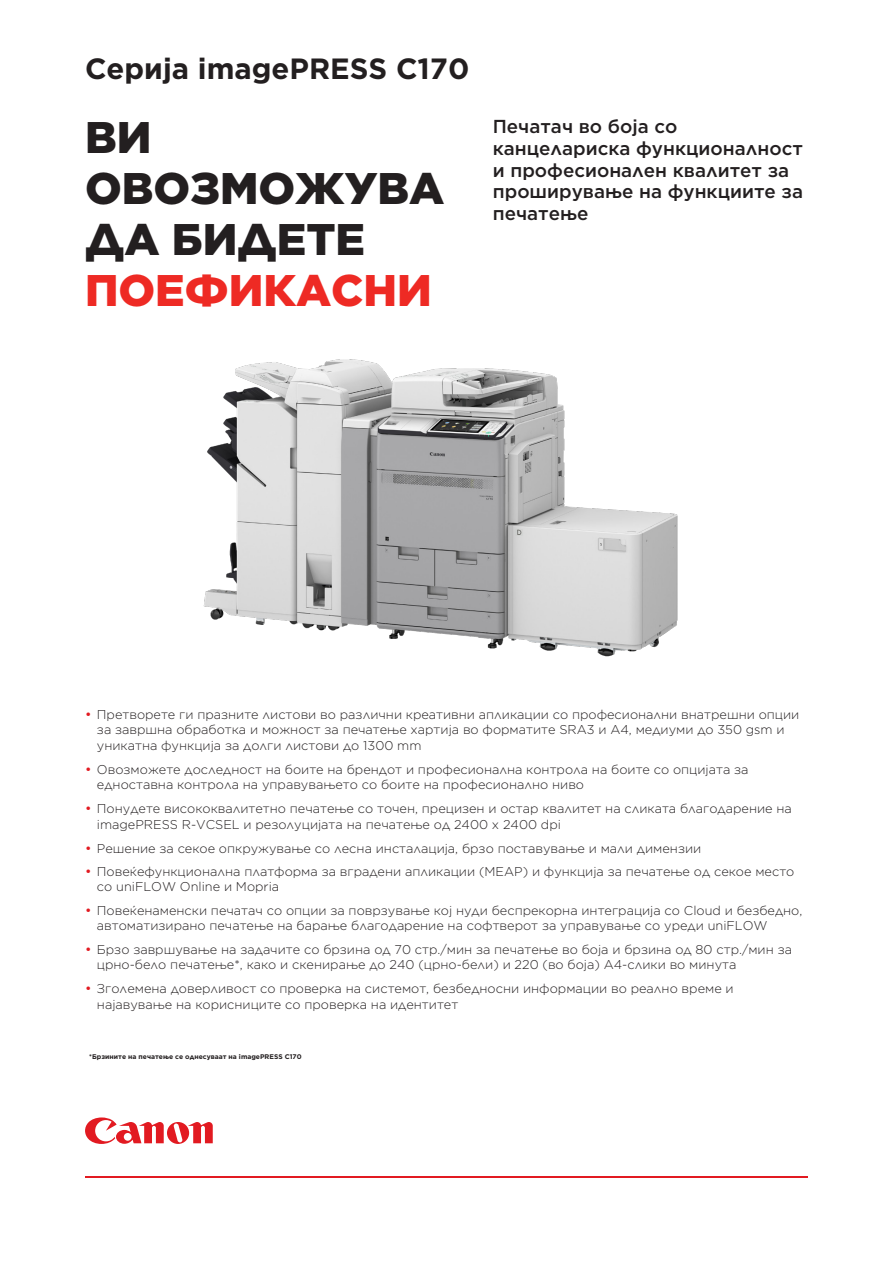
<style>
.page{position:relative;width:893px;height:1263px;background:#fff}
.page>*{position:absolute;margin:0;border:0;box-sizing:border-box;transform-origin:0 0}
.COVER_HEADER_MEDIUM{font:900 44.25px/51px "Gotham";color:#231f20}
.COVER_HEADER_SMALL{font:700 29.25px "Gotham";color:#231f20}
.INTRO{font:500 18.75px/21.8px "Gotham";color:#231f20}
.t1{font:300 12.75px/15.5px "Gotham";color:#231f20}
.t2{font:700 6.75px "Gotham";color:#231f20}
.s1{color:#ee2a24}
.s2{font-weight:400;font-size:13.5px;color:#e21a21}
</style>
<div class="page">
<svg style="left:85px;top:1117px;width:128px;height:27px"></svg>
<hr style="left:85px;top:1176px;width:723px;height:2px;background:#e21a21">
<img style="left:203px;top:360px;width:474px;height:297px">
<p class="COVER_HEADER_SMALL" style="left:85px;top:49px;width:386px">Серија imagePRESS C170</p>
<p class="COVER_HEADER_MEDIUM" style="left:85px;top:112px;width:361px">ВИ<br>ОВОЗМОЖУВА<br>ДА БИДЕТЕ<br><span class="s1">ПОЕФИКАСНИ</span></p>
<p class="INTRO" style="left:493px;top:115px;width:312px">Печатач во боја со канцелариска функционалност и професионален квалитет за проширување на функциите за печатење</p>
<p class="t1" style="left:97px;top:706px;width:704px;text-indent:-12px"><span class="s2">•</span> Претворете ги празните листови во различни креативни апликации со професионални внатрешни опции за завршна обработка и можност за печатење хартија во форматите SRA3 и A4, медиуми до 350 gsm и уникатна функција за долги листови до 1300 mm</p>
<p class="t1" style="left:97px;top:761px;width:653px;text-indent:-12px"><span class="s2">•</span> Овозможете доследност на боите на брендот и професионална контрола на боите со опцијата за едноставна контрола на управувањето со боите на професионално ниво</p>
<p class="t1" style="left:97px;top:801px;width:696px;text-indent:-12px"><span class="s2">•</span> Понудете висококвалитетно печатење со точен, прецизен и остар квалитет на сликата благодарение на imagePRESS R-VCSEL и резолуцијата на печатење од 2400 x 2400 dpi</p>
<p class="t1" style="left:85px;top:840px;width:618px"><span class="s2">•</span> Решение за секое опкружување со лесна инсталација, брзо поставување и мали димензии</p>
<p class="t1" style="left:97px;top:864px;width:699px;line-height:14.7px;text-indent:-12px"><span class="s2">•</span> Повеќефункционална платформа за вградени апликации (MEAP) и функција за печатење од секое место со uniFLOW Online и Mopria</p>
<p class="t1" style="left:97px;top:902px;width:707px;text-indent:-12px"><span class="s2">•</span> Повеќенаменски печатач со опции за поврзување кој нуди беспрекорна интеграција со Cloud и безбедно, автоматизирано печатење на барање благодарение на софтверот за управување со уреди uniFLOW</p>
<p class="t1" style="left:97px;top:941px;width:697px;text-indent:-12px"><span class="s2">•</span> Брзо завршување на задачите со брзина од 70 стр./мин за печатење во боја и брзина од 80 стр./мин за црно-бело печатење*, како и скенирање до 240 (црно-бели) и 220 (во боја) A4-слики во минута</p>
<p class="t1" style="left:97px;top:981px;width:638px;text-indent:-12px"><span class="s2">•</span> Зголемена доверливост со проверка на системот, безбедносни информации во реално време и најавување на корисниците со проверка на идентитет</p>
<p class="t2" style="left:89px;top:1052px;width:214px">*Брзините на печатење се однесуваат на imagePRESS C170</p>
</div>
